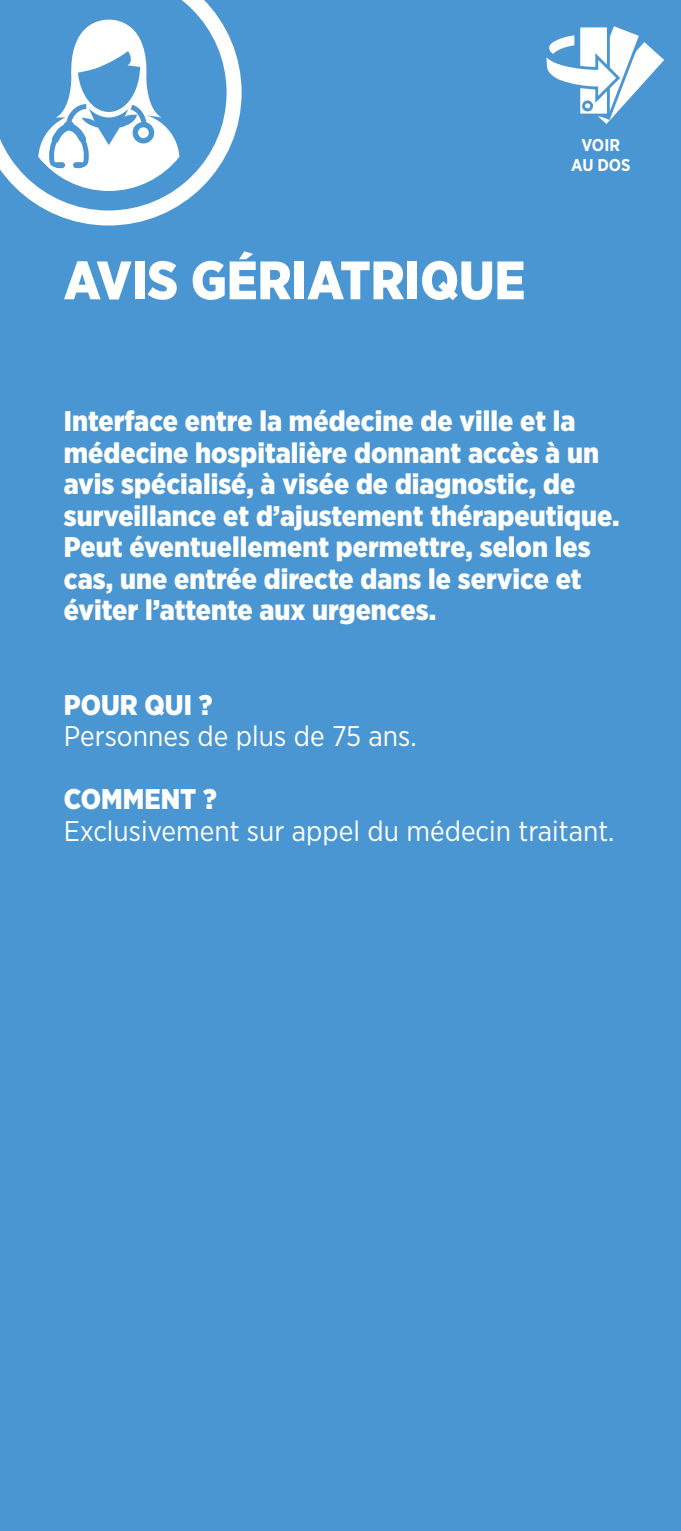
<style>
.page{position:relative;width:681px;height:1531px;background:#fff}
.page>*{position:absolute;margin:0;border:0;box-sizing:border-box;transform-origin:0 0}
.t1{font:900 54px "Gotham Narrow";color:#fff}
.t2{font:900 28.5px/31.5px "Gotham Narrow";color:#fff}
.t3{font:28.5px "Gotham Narrow";color:#fff}
.t4{font:700 17.1px/20.4px "Gotham Narrow";color:#fff;text-align:center}
</style>
<div class="page">
<div style="left:0;top:0;width:680px;height:1531px;background:#4a96d2"></div>
<svg style="left:19px;top:0;width:222px;height:225px"></svg>
<svg style="left:546px;top:26px;width:118px;height:98px"></svg>
<svg style="left:0;top:0;width:179px;height:191px"></svg>
<div style="left:138px;top:127px;width:11px;height:11px;background:#fff;border-radius:50%"></div>
<h1 class="t1" style="left:64px;top:245px;width:463px">AVIS GÉRIATRIQUE</h1>
<p class="t4" style="left:571px;top:134px;width:61px">VOIR<br>AU DOS</p>
<p class="t2" style="left:64px;top:405px;width:557px">Interface entre la médecine de ville et la médecine hospitalière donnant accès à un avis spécialisé, à visée de diagnostic, de surveillance et d’ajustement thérapeutique.<br>Peut éventuellement permettre, selon les cas, une entrée directe dans le service et éviter l’attente aux urgences.</p>
<p class="t2" style="left:64px;top:688px;width:150px">POUR QUI ?</p>
<p class="t3" style="left:64px;top:718px;width:354px">Personnes de plus de 75 ans.</p>
<p class="t2" style="left:64px;top:783px;width:154px">COMMENT ?</p>
<p class="t3" style="left:64px;top:813px;width:552px">Exclusivement sur appel du médecin traitant.</p>
</div>
